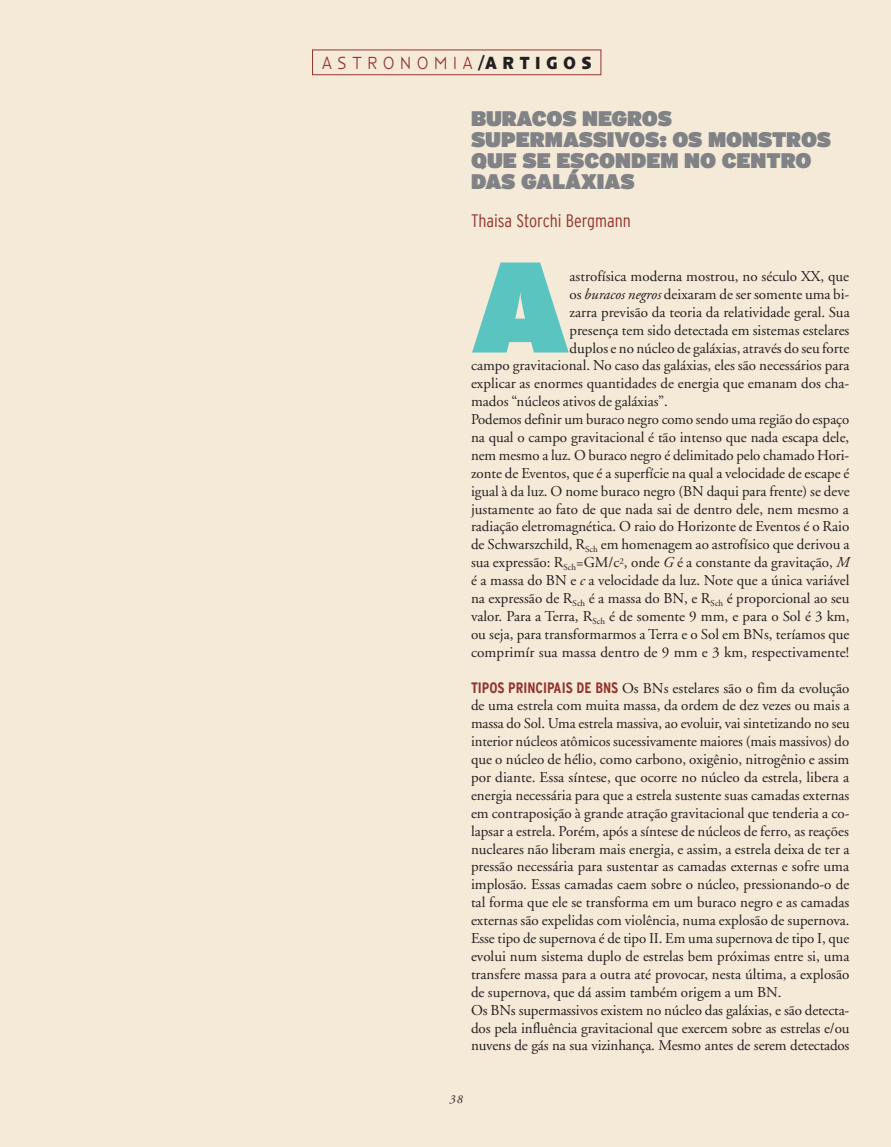
<style>
.page{position:relative;width:891px;height:1147px;background:#fff}
.page>*{position:absolute;margin:0;border:0;box-sizing:border-box;transform-origin:0 0}
.t1{font:900 128.55px "Interstate";color:#5ac4c1}
.t2{font:900 21px/21px "Interstate";color:#808285}
.t3{font:300 condensed 18px "Interstate";color:#92342e}
.t4{font:300 18px "Anisette Petite";letter-spacing:.38em;color:#92342e;scale:.85 1}
.t5{font:15px/17.9px "Adobe Garamond";color:#231f20}
.t6{font:italic 12px "Adobe Garamond";color:#231f20}
.s1{font-weight:700;color:#231f20}
.s2{font-style:italic}
.s3{font-family:"Interstate";font-weight:700;font-stretch:condensed;color:#92342e}
</style>
<div class="page">
<div style="left:0;top:0;width:891px;height:1146px;background:#f5ead8"></div>
<div style="left:312px;top:50px;width:289px;height:25px;border:1px solid #92342e"></div>
<p class="t4" style="left:322px;top:53px;width:318px">ASTRONOMIA<span class="s1">/ARTIGOS</span></p>
<h2 class="t2" style="left:471px;top:108px;width:362px">BURACOS NEGROS<br>SUPERMASSIVOS: OS MONSTROS<br>QUE SE ESCONDEM NO CENTRO<br>DAS GALÁXIAS</h2>
<p class="t3" style="left:471px;top:211px;width:161px">Thaisa Storchi Bergmann</p>
<h1 class="t1" style="left:471px;top:227px;width:98px">A</h1>
<p class="t5" style="left:569px;top:267px;width:281px">astrofísica moderna mostrou, no século XX, que</p>
<p class="t5" style="left:569px;top:285px;width:281px">os <span class="s2">buracos negros</span> deixaram de ser somente uma bi-</p>
<p class="t5" style="left:569px;top:303px;width:282px">zarra previsão da teoria da relatividade geral. Sua</p>
<p class="t5" style="left:569px;top:321px;width:281px">presença tem sido detectada em sistemas estelares</p>
<p class="t5" style="left:569px;top:339px;width:281px">duplos e no núcleo de galáxias, através do seu forte</p>
<p class="t5" style="left:471px;top:357px;width:380px">campo gravitacional. No caso das galáxias, eles são necessários para</p>
<p class="t5" style="left:471px;top:375px;width:380px">explicar as enormes quantidades de energia que emanam dos cha-</p>
<p class="t5" style="left:471px;top:393px;width:198px">mados “núcleos ativos de galáxias”.</p>
<p class="t5" style="left:471px;top:410px;width:380px">Podemos definir um buraco negro como sendo uma região do espaço</p>
<p class="t5" style="left:471px;top:428px;width:380px">na qual o campo gravitacional é tão intenso que nada escapa dele,</p>
<p class="t5" style="left:471px;top:446px;width:380px">nem mesmo a luz. O buraco negro é delimitado pelo chamado Hori-</p>
<p class="t5" style="left:471px;top:464px;width:380px">zonte de Eventos, que é a superfície na qual a velocidade de escape é</p>
<p class="t5" style="left:471px;top:482px;width:380px">igual à da luz. O nome buraco negro (BN daqui para frente) se deve</p>
<p class="t5" style="left:471px;top:500px;width:380px">justamente ao fato de que nada sai de dentro dele, nem mesmo a</p>
<p class="t5" style="left:471px;top:518px;width:380px">radiação eletromagnética. O raio do Horizonte de Eventos é o Raio</p>
<p class="t5" style="left:471px;top:536px;width:380px">de Schwarszchild, R<sub>Sch</sub> em homenagem ao astrofísico que derivou a</p>
<p class="t5" style="left:471px;top:554px;width:380px">sua expressão: R<sub>Sch</sub>=GM/c<sup>2</sup>, onde <span class="s2">G</span> é a constante da gravitação, <span class="s2">M</span></p>
<p class="t5" style="left:471px;top:571px;width:380px">é a massa do BN e <span class="s2">c</span> a velocidade da luz. Note que a única variável</p>
<p class="t5" style="left:471px;top:589px;width:380px">na expressão de R<sub>Sch</sub> é a massa do BN, e R<sub>Sch</sub> é proporcional ao seu</p>
<p class="t5" style="left:471px;top:607px;width:380px">valor. Para a Terra, R<sub>Sch</sub> é de somente 9 mm, e para o Sol é 3 km,</p>
<p class="t5" style="left:471px;top:625px;width:380px">ou seja, para transformarmos a Terra e o Sol em BNs, teríamos que</p>
<p class="t5" style="left:471px;top:643px;width:380px">comprimír sua massa dentro de 9 mm e 3 km, respectivamente!</p>
<p class="t5" style="left:471px;top:679px;width:380px"><span class="s3">TIPOS PRINCIPAIS DE BNS</span> Os BNs estelares são o fim da evolução de uma estrela com muita massa, da ordem de dez vezes ou mais a massa do Sol. Uma estrela massiva, ao evoluir, vai sintetizando no seu interior núcleos atômicos sucessivamente maiores (mais massivos) do que o núcleo de hélio, como carbono, oxigênio, nitrogênio e assim por diante. Essa síntese, que ocorre no núcleo da estrela, libera a energia necessária para que a estrela sustente suas camadas externas em contraposição à grande atração gravitacional que tenderia a co&shy;lapsar a estrela. Porém, após a síntese de núcleos de ferro, as reações nucleares não liberam mais energia, e assim, a estrela deixa de ter a pressão necessária para sustentar as camadas externas e sofre uma implosão. Essas camadas caem sobre o núcleo, pressionando-o de tal forma que ele se transforma em um buraco negro e as camadas externas são expelidas com violência, numa explosão de supernova.<br>Esse tipo de supernova é de tipo II. Em uma supernova de tipo I, que evolui num sistema duplo de estrelas bem próximas entre si, uma transfere massa para a outra até provocar, nesta última, a explosão de supernova, que dá assim também origem a um BN.<br>Os BNs supermassivos existem no núcleo das galáxias, e são detecta&shy;dos pela influência gravitacional que exercem sobre as estrelas e/ou nuvens de gás na sua vizinhança. Mesmo antes de serem detectados</p>
<p class="t6" style="left:449px;top:1092px;width:15px">38</p>
</div>
